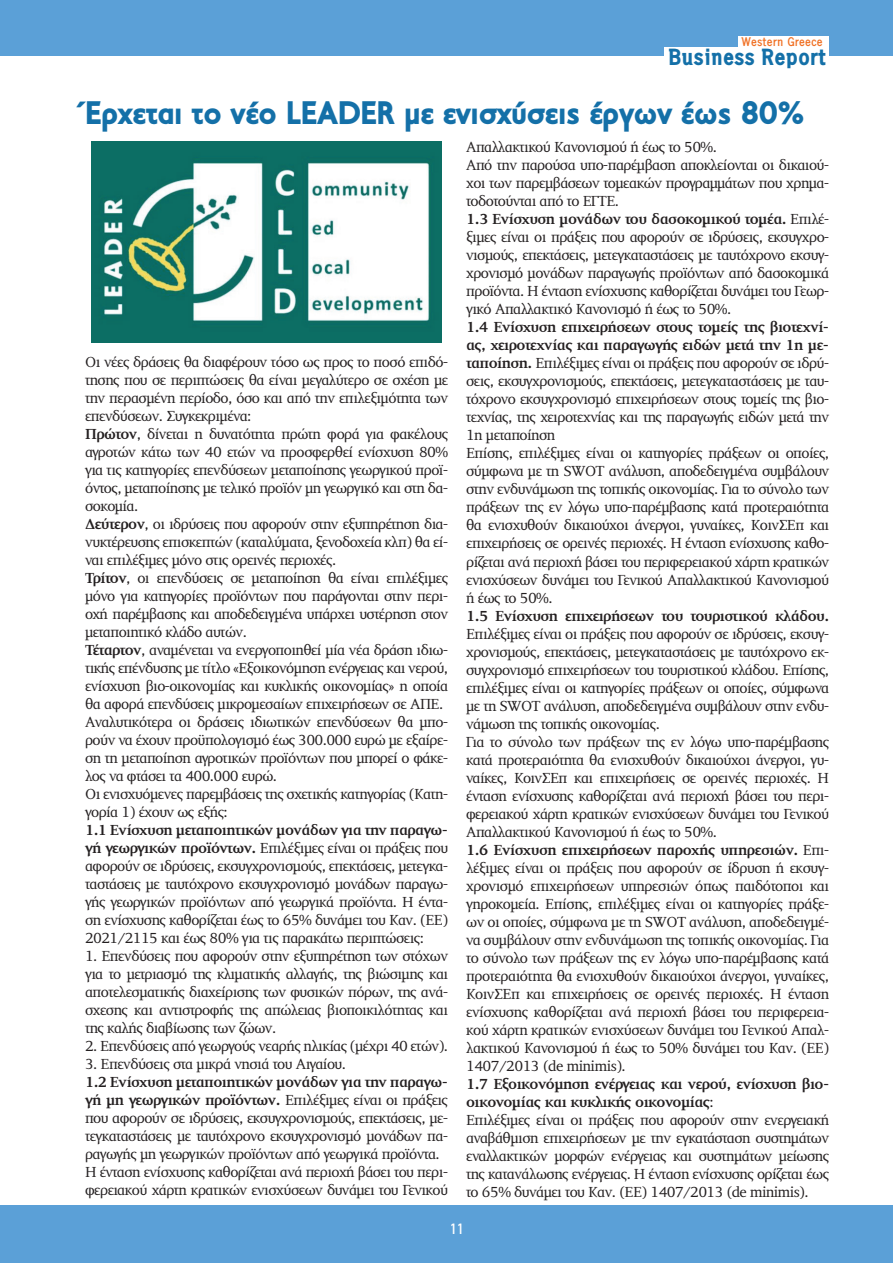
<style>
.page{position:relative;width:893px;height:1263px;background:#fff}
.page>*{position:absolute;margin:0;border:0;box-sizing:border-box;transform-origin:0 0}
.t1{font:900 33px "PF Transport";letter-spacing:-.025em;color:#1470a8}
.t2{font:900 22.2px "PF Panel";color:#1470a8}
.t3{font:15px/18px "PF Diplomat";letter-spacing:-.035em;color:#231f20}
.t4{font:700 15px "PF Diplomat";letter-spacing:-.035em;color:#231f20}
.t5{font:500 15px "PF Din Text";color:#fff}
.t6{font:700 11.85px "PF Panel";letter-spacing:.01em;color:#f07125}
.s1{font-weight:700}
</style>
<div class="page">
<div style="left:0;top:1205px;width:893px;height:58px;background:#5ba0d7"></div>
<div style="left:0;top:0;width:893px;height:55px;background:#5ba0d7"></div>
<div style="left:738px;top:36px;width:91px;height:14px;background:#fff"></div>
<div style="left:664px;top:47px;width:165px;height:21px;background:#fff"></div>
<img style="left:91px;top:142px;width:351px;height:201px">
<p class="t6" style="left:741px;top:34px;width:83px">Western Greece</p>
<h2 class="t2" style="left:668px;top:43px;width:159px">Business Report</h2>
<h1 class="t1" style="left:85px;top:94px;width:722px">Έρχεται το νέο LEADER με ενισχύσεις έργων έως 80%</h1>
<p class="t3" style="left:85px;top:353px;width:365px">Οι νέες δράσεις θα διαφέρουν τόσο ως προς το ποσό επιδό&shy;τησης που σε περιπτώσεις θα είναι μεγαλύτερο σε σχέση με την περασμένη περίοδο, όσο και από την επιλεξιμότητα των επενδύσεων. Συγκεκριμένα:<br><span class="s1">Πρώτον</span>, δίνεται η δυνατότητα πρώτη φορά για φακέλους αγροτών κάτω των 40 ετών να προσφερθεί ενίσχυση 80% για τις κατηγορίες επενδύσεων μεταποίησης γεωργικού προϊ&shy;όντος, μεταποίησης με τελικό προϊόν μη γεωργικό και στη δα&shy;σοκομία.<br><span class="s1">Δεύτερον</span>, οι ιδρύσεις που αφορούν στην εξυπηρέτηση δια&shy;νυκτέρευσης επισκεπτών (καταλύματα, ξενοδοχεία κλπ) θα εί&shy;ναι επιλέξιμες μόνο στις ορεινές περιοχές.<br><span class="s1">Τρίτον</span>, οι επενδύσεις σε μεταποίηση θα είναι επιλέξιμες μόνο για κατηγορίες προϊόντων που παράγονται στην περι&shy;οχή παρέμβασης και αποδεδειγμένα υπάρχει υστέρηση στον μεταποιητικό κλάδο αυτών.<br><span class="s1">Τέταρτον</span>, αναμένεται να ενεργοποιηθεί μία νέα δράση ιδιω&shy;τικής επένδυσης με τίτλο «Εξοικονόμηση ενέργειας και νερού, ενίσχυση βιο-οικονομίας και κυκλικής οικονομίας» η οποία θα αφορά επενδύσεις μικρομεσαίων επιχειρήσεων σε ΑΠΕ.<br>Αναλυτικότερα οι δράσεις ιδιωτικών επενδύσεων θα μπο&shy;ρούν να έχουν προϋπολογισμό έως 300.000 ευρώ με εξαίρε&shy;ση τη μεταποίηση αγροτικών προϊόντων που μπορεί ο φάκε&shy;λος να φτάσει τα 400.000 ευρώ.<br>Οι ενισχυόμενες παρεμβάσεις της σχετικής κατηγορίας (Κατη&shy;γορία 1) έχουν ως εξής:</p>
<p class="t3" style="left:85px;top:821px;width:365px;text-align:justify"><span class="s1">1.1 Ενίσχυση μεταποιητικών μονάδων για την παραγω&shy;γή γεωργικών προϊόντων.</span> Επιλέξιμες είναι οι πράξεις που αφορούν σε ιδρύσεις, εκσυγχρονισμούς, επεκτάσεις, μετεγκα&shy;ταστάσεις με ταυτόχρονο εκσυγχρονισμό μονάδων παραγω&shy;γής γεωργικών προϊόντων από γεωργικά προϊόντα. Η έντα&shy;ση ενίσχυσης καθορίζεται έως το 65% δυνάμει του Καν. (ΕΕ)<br>2021/2115 και έως 80% για τις παρακάτω περιπτώσεις:</p>
<p class="t3" style="left:85px;top:947px;width:365px;text-align:justify">1. Επενδύσεις που αφορούν στην εξυπηρέτηση των στόχων για το μετριασμό της κλιματικής αλλαγής, της βιώσιμης και αποτελεσματικής διαχείρισης των φυσικών πόρων, της ανά&shy;σχεσης και αντιστροφής της απώλειας βιοποικιλότητας και της καλής διαβίωσης των ζώων.</p>
<p class="t3" style="left:85px;top:1037px;width:365px">2. Επενδύσεις από γεωργούς νεαρής ηλικίας (μέχρι 40 ετών).</p>
<p class="t3" style="left:85px;top:1055px;width:262px">3. Επενδύσεις στα μικρά νησιά του Αιγαίου.</p>
<p class="t3" style="left:85px;top:1073px;width:365px"><span class="s1">1.2 Ενίσχυση μεταποιητικών μονάδων για την παραγω&shy;γή μη γεωργικών προϊόντων.</span> Επιλέξιμες είναι οι πράξεις που αφορούν σε ιδρύσεις, εκσυγχρονισμούς, επεκτάσεις, με&shy;τεγκαταστάσεις με ταυτόχρονο εκσυγχρονισμό μονάδων πα&shy;ραγωγής μη γεωργικών προϊόντων από γεωργικά προϊόντα.<br>Η ένταση ενίσχυσης καθορίζεται ανά περιοχή βάσει του περι&shy;φερειακού χάρτη κρατικών ενισχύσεων δυνάμει του Γενικού</p>
<p class="t3" style="left:466px;top:139px;width:365px">Απαλλακτικού Κανονισμού ή έως το 50%.<br>Από την παρούσα υπο-παρέμβαση αποκλείονται οι δικαιού&shy;χοι των παρεμβάσεων τομεακών προγραμμάτων που χρημα&shy;τοδοτούνται από το ΕΓΤΕ.<br><span class="s1">1.3 Ενίσχυση μονάδων του δασοκομικού τομέα.</span> Επιλέ&shy;ξιμες είναι οι πράξεις που αφορούν σε ιδρύσεις, εκσυγχρο&shy;νισμούς, επεκτάσεις, μετεγκαταστάσεις με ταυτόχρονο εκσυγ&shy;χρονισμό μονάδων παραγωγής προϊόντων από δασοκομικά προϊόντα. Η ένταση ενίσχυσης καθορίζεται δυνάμει του Γεωρ&shy;γικό Απαλλακτικό Κανονισμό ή έως το 50%.</p>
<p class="t3" style="left:466px;top:319px;width:365px"><span class="s1">1.4 Ενίσχυση επιχειρήσεων στους τομείς της βιοτεχνί&shy;ας, χειροτεχνίας και παραγωγής ειδών μετά την 1η με&shy;ταποίηση.</span> Επιλέξιμες είναι οι πράξεις που αφορούν σε ιδρύ&shy;σεις, εκσυγχρονισμούς, επεκτάσεις, μετεγκαταστάσεις με ταυ&shy;τόχρονο εκσυγχρονισμό επιχειρήσεων στους τομείς της βιο&shy;τεχνίας, της χειροτεχνίας και της παραγωγής ειδών μετά την 1η μεταποίηση<br>Επίσης, επιλέξιμες είναι οι κατηγορίες πράξεων οι οποίες, σύμφωνα με τη SWOT ανάλυση, αποδεδειγμένα συμβάλουν στην ενδυνάμωση της τοπικής οικονομίας. Για το σύνολο των πράξεων της εν λόγω υπο-παρέμβασης κατά προτεραιότητα θα ενισχυθούν δικαιούχοι άνεργοι, γυναίκες, ΚοινΣΕπ και επιχειρήσεις σε ορεινές περιοχές. Η ένταση ενίσχυσης καθο&shy;ρίζεται ανά περιοχή βάσει του περιφερειακού χάρτη κρατικών ενισχύσεων δυνάμει του Γενικού Απαλλακτικού Κανονισμού ή έως το 50%.</p>
<p class="t4" style="left:466px;top:607px;width:365px">1.5 Ενίσχυση επιχειρήσεων του τουριστικού κλάδου.</p>
<p class="t3" style="left:466px;top:625px;width:365px">Επιλέξιμες είναι οι πράξεις που αφορούν σε ιδρύσεις, εκσυγ&shy;χρονισμούς, επεκτάσεις, μετεγκαταστάσεις με ταυτόχρονο εκ&shy;συγχρονισμό επιχειρήσεων του τουριστικού κλάδου. Επίσης, επιλέξιμες είναι οι κατηγορίες πράξεων οι οποίες, σύμφωνα με τη SWOT ανάλυση, αποδεδειγμένα συμβάλουν στην ενδυ&shy;νάμωση της τοπικής οικονομίας.<br>Για το σύνολο των πράξεων της εν λόγω υπο-παρέμβασης κατά προτεραιότητα θα ενισχυθούν δικαιούχοι άνεργοι, γυ&shy;ναίκες, ΚοινΣΕπ και επιχειρήσεις σε ορεινές περιοχές. Η ένταση ενίσχυσης καθορίζεται ανά περιοχή βάσει του περι&shy;φερειακού χάρτη κρατικών ενισχύσεων δυνάμει του Γενικού Απαλλακτικού Κανονισμού ή έως το 50%.<br><span class="s1">1.6 Ενίσχυση επιχειρήσεων παροχής υπηρεσιών.</span> Επι&shy;λέξιμες είναι οι πράξεις που αφορούν σε ίδρυση ή εκσυγ&shy;χρονισμό επιχειρήσεων υπηρεσιών όπως παιδότοποι και γηροκομεία. Επίσης, επιλέξιμες είναι οι κατηγορίες πράξε&shy;ων οι οποίες, σύμφωνα με τη SWOT ανάλυση, αποδεδειγμέ&shy;να συμβάλουν στην ενδυνάμωση της τοπικής οικονομίας. Για το σύνολο των πράξεων της εν λόγω υπο-παρέμβασης κατά προτεραιότητα θα ενισχυθούν δικαιούχοι άνεργοι, γυναίκες, ΚοινΣΕπ και επιχειρήσεις σε ορεινές περιοχές. Η ένταση ενίσχυσης καθορίζεται ανά περιοχή βάσει του περιφερεια&shy;κού χάρτη κρατικών ενισχύσεων δυνάμει του Γενικού Απαλ&shy;λακτικού Κανονισμού ή έως το 50% δυνάμει του Καν. (ΕΕ)<br>1407/2013 (de minimis).</p>
<p class="t3" style="left:466px;top:1075px;width:365px"><span class="s1">1.7 Εξοικονόμηση ενέργειας και νερού, ενίσχυση βιο&shy;οικονομίας και κυκλικής οικονομίας</span>:<br>Επιλέξιμες είναι οι πράξεις που αφορούν στην ενεργειακή αναβάθμιση επιχειρήσεων με την εγκατάσταση συστημάτων εναλλακτικών μορφών ενέργειας και συστημάτων μείωσης της κατανάλωσης ενέργειας. Η ένταση ενίσχυσης ορίζεται έως το 65% δυνάμει του Καν. (ΕΕ) 1407/2013 (de minimis).</p>
<p class="t5" style="left:450px;top:1220px;width:16px">11</p>
</div>
